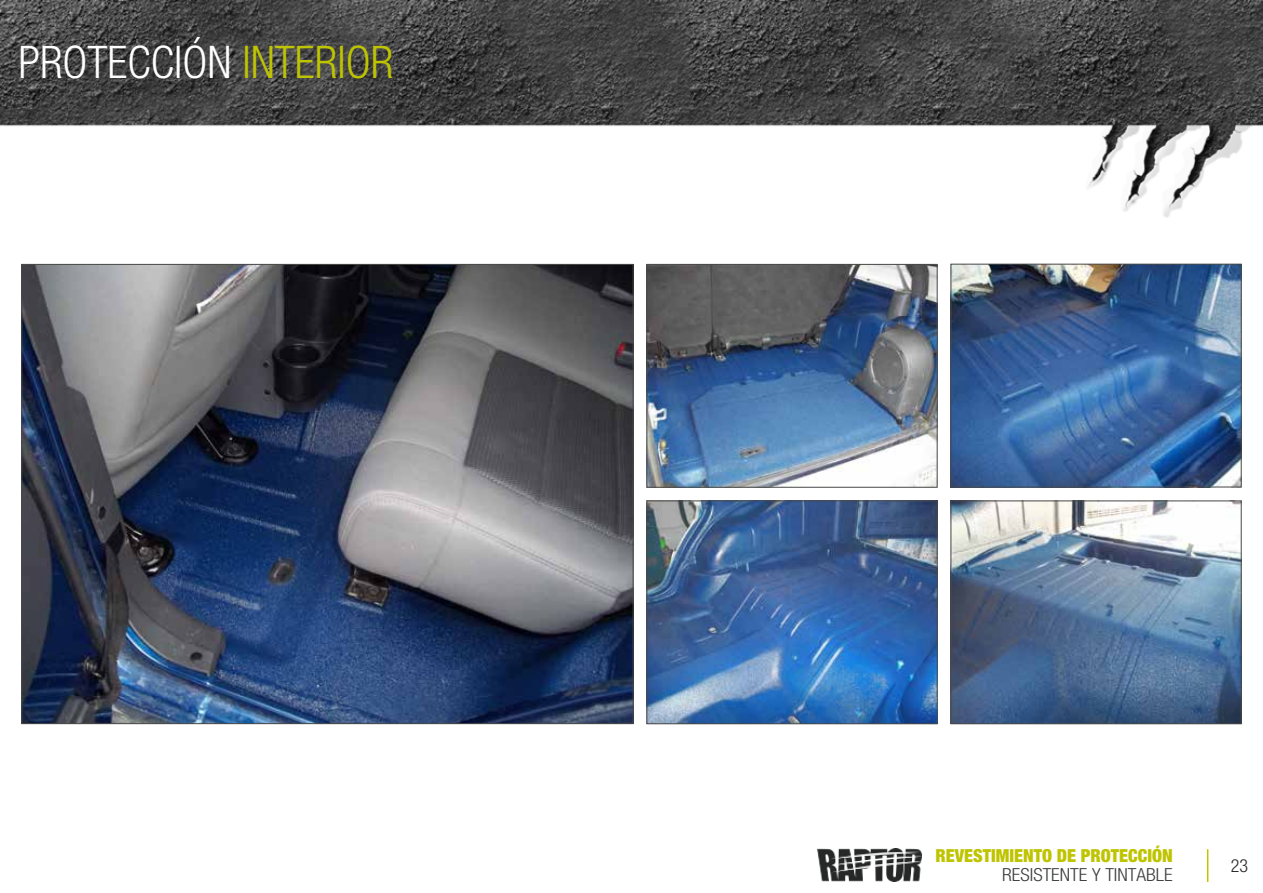
<style>
.page{position:relative;width:1263px;height:893px;background:#fff}
.page>*{position:absolute;margin:0;border:0;box-sizing:border-box;transform-origin:0 0}
.t1{font:300 condensed 45px "Helvetica Neue LT Pro";color:#fff}
.t2{font:900 condensed 18px "Helvetica Neue LT Pro";color:#bfc401}
.t3{font:300 condensed 18px "Helvetica Neue LT Pro";color:#3c3d3d;scale:1.07 1}
.t4{font:300 condensed 18px "Helvetica Neue LT Pro";color:#262727}
.s1{color:#bfc401}
</style>
<div class="page">
<img style="left:0;top:0;width:1263px;height:882px">
<img style="left:818px;top:848px;width:103px;height:34px">
<hr style="left:1207px;top:849px;width:1px;height:33px;background:#bfc401">
<img style="left:23px;top:266px;width:609px;height:456px">
<img style="left:952px;top:266px;width:288px;height:219px">
<div style="left:950px;top:264px;width:292px;height:223px;border:1px solid #4a4a49"></div>
<img style="left:952px;top:502px;width:288px;height:220px">
<div style="left:950px;top:500px;width:292px;height:224px;border:1px solid #4a4a49"></div>
<img style="left:648px;top:266px;width:288px;height:220px">
<div style="left:646px;top:264px;width:292px;height:224px;border:1px solid #4a4a49"></div>
<img style="left:648px;top:502px;width:288px;height:220px">
<div style="left:646px;top:500px;width:292px;height:224px;border:1px solid #4a4a49"></div>
<h1 class="t1" style="left:18px;top:37px;width:376px">PROTECCIÓN <span class="s1">INTERIOR</span></h1>
<p class="t2" style="left:935px;top:844px;width:239px">REVESTIMIENTO DE PROTECCIÓN</p>
<p class="t3" style="left:1002px;top:864px;width:161px">RESISTENTE Y TINTABLE</p>
<p class="t4" style="left:1231px;top:855px;width:19px">23</p>
</div>
